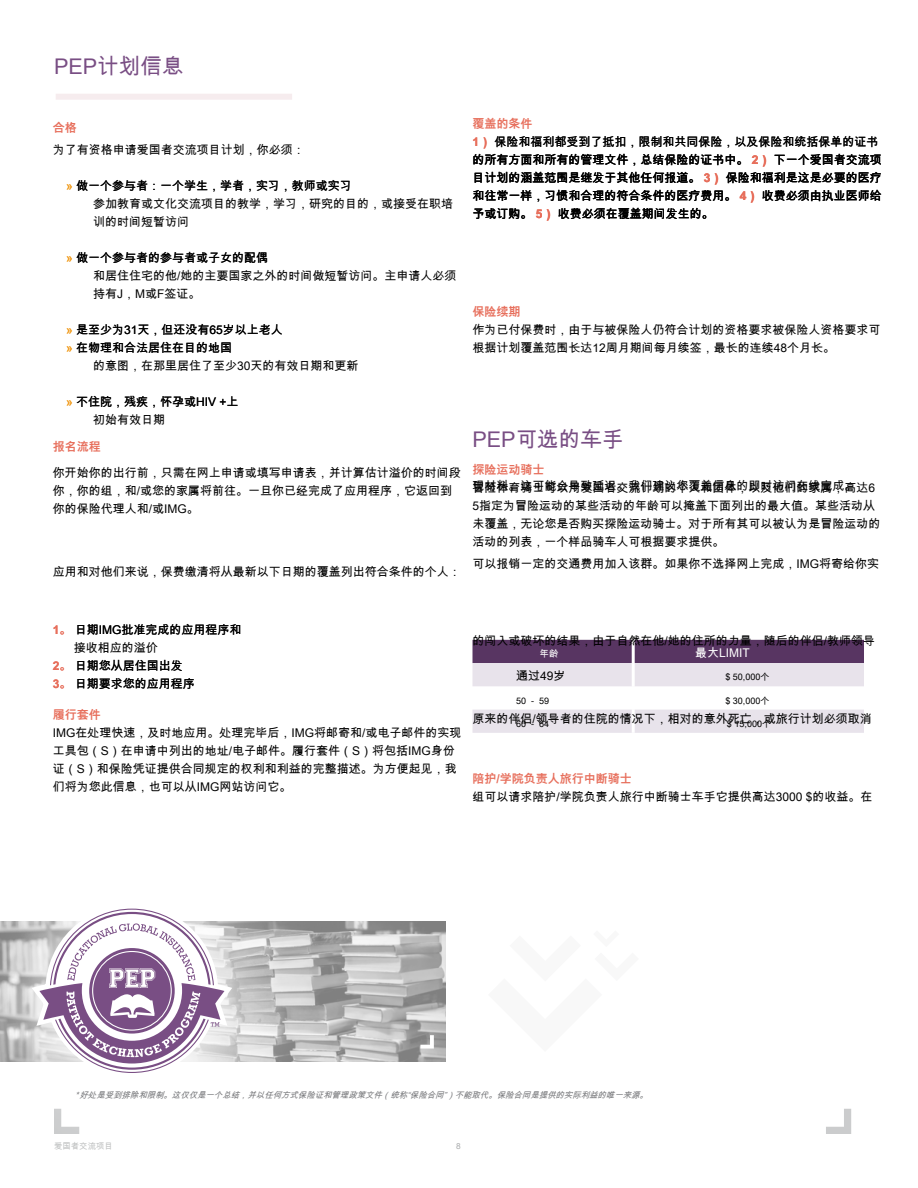
<style>
.page{position:relative;width:918px;height:1188px;background:#fff}
.page>*{position:absolute;margin:0;border:0;box-sizing:border-box;transform-origin:0 0}
.t1{font:21.6px "Arial Unicode MS";color:#794e84}
.t2{font:12px/18px "Arial Unicode MS";color:#000}
.t3{font:700 12px "Arial Unicode MS";color:#e76f5c}
.t4{font:12px "Arial Unicode MS";color:#fff}
.t5{font:9.6px "Arial Unicode MS";color:#fff}
.t6{font:9px "Arial Unicode MS";color:#000}
.t7{font:italic 8.4px "Arial Unicode MS";color:#77787b}
.t8{font:8.4px "Arial Unicode MS";color:#bfc1c1}
.t9{font:8.25px "Arial Unicode MS";color:#a9abac}
.s1{color:#f19d21}
.s2{font-weight:700;color:#e76f5c}
</style>
<div class="page">
<svg style="left:472px;top:640px;width:392px;height:93px"></svg>
<hr style="left:632px;top:640px;width:3px;height:23px;background:#fff">
<hr style="left:632px;top:663px;width:3px;height:23px;background:#fff">
<hr style="left:632px;top:686px;width:3px;height:24px;background:#fff">
<hr style="left:632px;top:710px;width:3px;height:23px;background:#fff">
<svg style="left:826px;top:1109px;width:25px;height:25px"></svg>
<div style="left:56px;top:94px;width:236px;height:6px;background:#f6ecee"></div>
<img style="left:319px;top:921px;width:127px;height:140px">
<svg style="left:420px;top:1035px;width:14px;height:14px"></svg>
<div style="left:0;top:836px;width:319px;height:329px;background:#fff;opacity:.8"></div>
<svg style="left:31px;top:903px;width:202px;height:175px"></svg>
<h1 class="t1" style="left:54px;top:51px;width:131px">PEP计划信息</h1>
<p class="t3" style="left:53px;top:119px;width:25px">合格</p>
<p class="t2" style="left:53px;top:141px;width:253px">为了有资格申请爱国者交流项目计划，你必须：</p>
<p class="t2" style="left:93px;top:177px;width:361px;text-indent:-27px"><span class="s1">»</span> 做一个参与者：一个学生，学者，实习，教师或实习<br>参加教育或文化交流项目的教学，学习，研究的目的，或接受在职培训的时间短暂访问</p>
<p class="t2" style="left:93px;top:249px;width:365px;text-indent:-27px"><span class="s1">»</span> 做一个参与者的参与者或子女的配偶<br>和居住住宅的他/她的主要国家之外的时间做短暂访问。主申请人必须持有J，M或F签证。</p>
<p class="t2" style="left:66px;top:321px;width:218px"><span class="s1">»</span> 是至少为31天，但还没有65岁以上老人<span class="s1">»</span> 在物理和合法居住在目的地国</p>
<p class="t2" style="left:93px;top:357px;width:267px">的意图，在那里居住了至少30天的有效日期和更新</p>
<p class="t2" style="left:93px;top:393px;width:147px;text-indent:-27px"><span class="s1">»</span> 不住院，残疾，怀孕或HIV +上初始有效日期</p>
<p class="t3" style="left:53px;top:438px;width:49px">报名流程</p>
<p class="t2" style="left:53px;top:464px;width:409px">你开始你的出行前，只需在网上申请或填写申请表，并计算估计溢价的时间段你，你的组，和/或您的家属将前往。一旦你已经完成了应用程序，它返回到你的保险代理人和/或IMG。</p>
<p class="t2" style="left:53px;top:562px;width:409px">应用和对他们来说，保费缴清将从最新以下日期的覆盖列出符合条件的个人：</p>
<p class="t2" style="left:472px;top:114px;width:411px"><span class="s2">覆盖的条件<br>1）</span> 保险和福利都受到了抵扣，限制和共同保险，以及保险和统括保单的证书的所有方面和所有的管理文件，总结保险的证书中。 <span class="s2">2）</span> 下一个爱国者交流项目计划的涵盖范围是继发于其他任何报道。 <span class="s2">3）</span> 保险和福利是这是必要的医疗和往常一样，习惯和合理的符合条件的医疗费用。 <span class="s2">4）</span> 收费必须由执业医师给予或订购。 <span class="s2">5）</span> 收费必须在覆盖期间发生的。</p>
<p class="t3" style="left:473px;top:303px;width:49px">保险续期</p>
<p class="t2" style="left:473px;top:320px;width:409px">作为已付保费时，由于与被保险人仍符合计划的资格要求被保险人资格要求可根据计划覆盖范围长达12周月期间每月续签，最长的连续48个月长。</p>
<h1 class="t1" style="left:473px;top:424px;width:153px">PEP可选的车手</h1>
<p class="t3" style="left:473px;top:461px;width:73px">探险运动骑士</p>
<p class="t2" style="left:473px;top:478px;width:410px">冒险体育骑士可以用爱国者交流计划的个人和团体，以及他们的家属，高达6<br>5指定为冒险运动的某些活动的年龄可以掩盖下面列出的最大值。某些活动从未覆盖，无论您是否购买探险运动骑士。对于所有其可以被认为是冒险运动的活动的列表，一个样品骑车人可根据要求提供。</p>
<p class="t2" style="left:472px;top:476px;width:385px">现材料。这可能会导致延迟。我们建议您覆盖信息的即时访问在线完成。</p>
<p class="t2" style="left:472px;top:554px;width:408px">可以报销一定的交通费用加入该群。如果你不选择网上完成，IMG将寄给你实</p>
<p class="t2" style="left:53px;top:620px;width:190px"><span class="s2">1。</span> 日期IMG批准完成的应用程序和</p>
<p class="t2" style="left:74px;top:638px;width:85px">接收相应的溢价</p>
<p class="t2" style="left:53px;top:656px;width:132px"><span class="s2">2。</span> 日期您从居住国出发</p>
<p class="t2" style="left:53px;top:674px;width:144px"><span class="s2">3。</span> 日期要求您的应用程序</p>
<p class="t3" style="left:53px;top:706px;width:49px">履行套件</p>
<p class="t2" style="left:53px;top:723px;width:410px">IMG在处理快速，及时地应用。处理完毕后，IMG将邮寄和/或电子邮件的实现工具包（S）在申请中列出的地址/电子邮件。履行套件（S）将包括IMG身份证（S）和保险凭证提供合同规定的权利和利益的完整描述。为方便起见，我们将为您此信息，也可以从IMG网站访问它。</p>
<p class="t2" style="left:472px;top:632px;width:404px">的闯入或破坏的结果，由于自然在他/她的住所的力量，随后的伴侣/教师领导</p>
<p class="t5" style="left:540px;top:647px;width:21px">年龄</p>
<p class="t4" style="left:695px;top:644px;width:56px">最大LIMIT</p>
<p class="t2" style="left:516px;top:667px;width:51px">通过49岁</p>
<p class="t6" style="left:725px;top:671px;width:46px">$ 50,000个</p>
<p class="t6" style="left:516px;top:694px;width:35px">50 - 59</p>
<p class="t6" style="left:725px;top:694px;width:46px">$ 30,000个</p>
<p class="t6" style="left:516px;top:717px;width:35px">60 - 64</p>
<p class="t6" style="left:727px;top:717px;width:46px">$ 15,000个</p>
<p class="t2" style="left:472px;top:709px;width:401px">原来的伴侣/领导者的住院的情况下，相对的意外死亡，或旅行计划必须取消</p>
<p class="t3" style="left:472px;top:770px;width:161px">陪护/学院负责人旅行中断骑士</p>
<p class="t2" style="left:472px;top:787px;width:402px">组可以请求陪护/学院负责人旅行中断骑士车手它提供高达3000 $的收益。在</p>
<p class="t7" style="left:75px;top:1089px;width:578px">*好处是受到排除和限制。这仅仅是一个总结，并以任何方式保险证和管理政策文件（统称“保险合同”）不能取代。保险合同是提供的实际利益的唯一来源。</p>
<p class="t8" style="left:54px;top:1140px;width:60px">爱国者交流项目</p>
<p class="t9" style="left:456px;top:1141px;width:6px">8</p>
</div>
